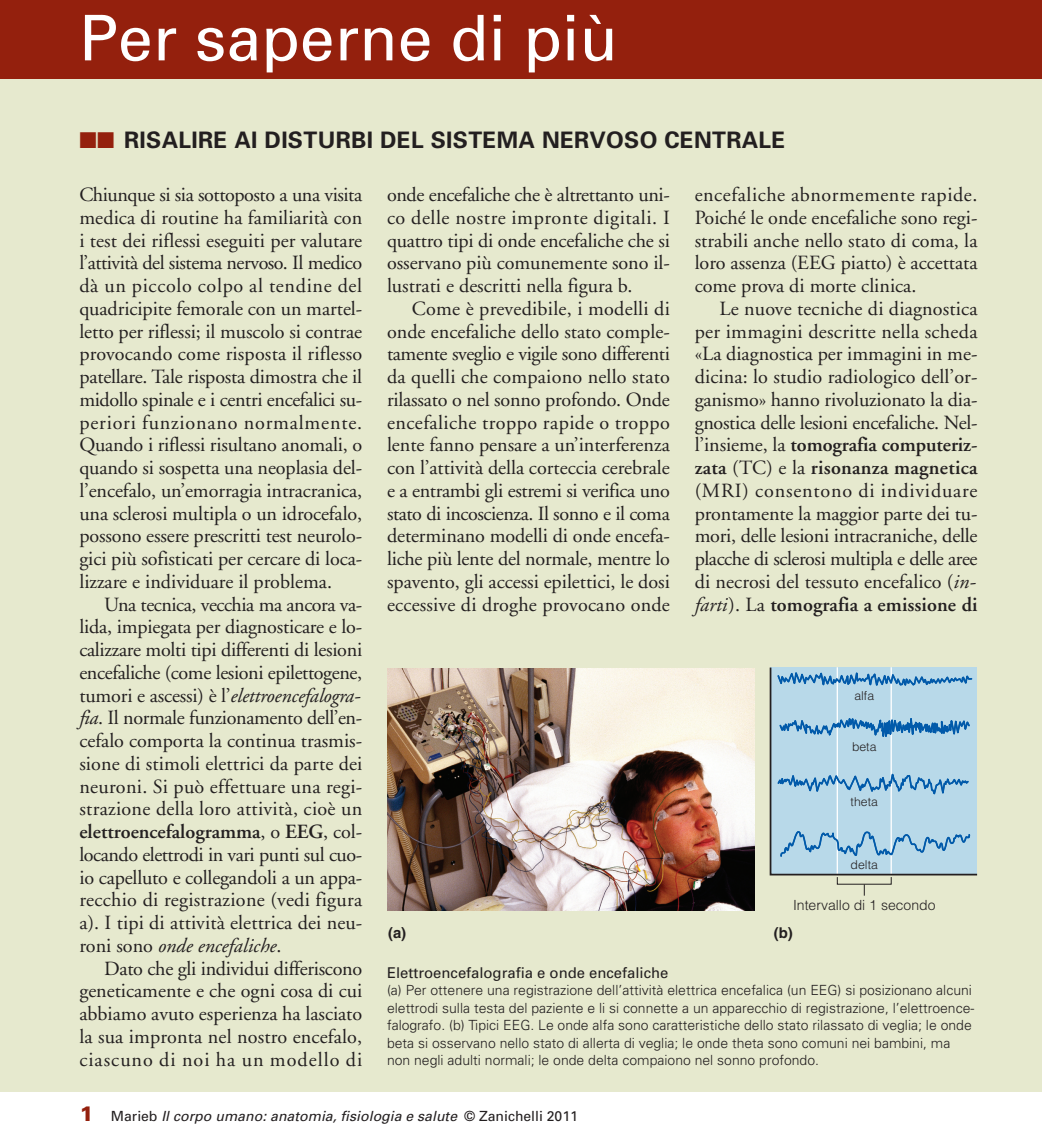
<style>
.page{position:relative;width:1042px;height:1141px;background:#fff}
.page>*{position:absolute;margin:0;border:0;box-sizing:border-box;transform-origin:0 0}
.t1{font:63px "Univers";color:#fff}
.t2{font:700 22.75px "Univers";letter-spacing:.015em;color:#231f20}
.t3{font:20.12px/22.8px "Adobe Garamond";color:#231f20;text-align:justify}
.t4{font:14.88px "Univers";color:#231f20}
.t5{font:700 14.88px "Helvetica";color:#231f20}
.t6{font:300 14px/17.5px "Univers";color:#231f20}
.t7{font:italic 14px "Univers";letter-spacing:.005em;color:#231f20}
.t8{font:300 14px "Helvetica";color:#231f20}
.t9{font:300 12.25px "Helvetica";color:#231f20}
.s1{color:#94200d}
.s2{font-style:italic}
.s3{font-weight:600}
.s4{font-weight:900;font-style:normal;font-size:21px;color:#94200d}
.s5{font-style:normal}
</style>
<div class="page">
<div style="left:0;top:0;width:1042px;height:79px;background:#94200d"></div>
<div style="left:0;top:79px;width:1042px;height:1012px;background:#e6e9ce"></div>
<svg style="left:769px;top:667px;width:208px;height:209px;background:#a6cbe0"></svg>
<div style="left:837px;top:877px;width:54px;height:8px;border:1px solid #231f20"></div>
<svg style="left:864px;top:884px;width:1px;height:12px"></svg>
<img style="left:387px;top:668px;width:367px;height:242px">
<h1 class="t1" style="left:79px;top:15px;width:540px">Per saperne di più</h1>
<p class="t2" style="left:79px;top:131px;width:707px"><span class="s1">■■</span> RISALIRE AI DISTURBI DEL SISTEMA NERVOSO CENTRALE</p>
<p class="t3" style="left:79px;top:185px;width:284px">Chiunque si sia sottoposto a una visita medica di routine ha familiarità con i test dei riflessi eseguiti per valutare l’attività del sistema nervoso. Il medico dà un piccolo colpo al tendine del quadricipite femorale con un martel&shy;letto per riflessi; il muscolo si contrae provocando come risposta il riflesso patellare. Tale risposta dimostra che il midollo spinale e i centri encefalici su&shy;periori funzionano normalmente.<br>Quando i riflessi risultano anomali, o quando si sospetta una neoplasia del&shy;l’encefalo, un’emorragia intracranica, una sclerosi multipla o un idrocefalo, possono essere prescritti test neurolo&shy;gici più sofisticati per cercare di loca&shy;lizzare e individuare il problema.</p>
<p class="t3" style="left:79px;top:595px;width:284px;text-align:left;text-indent:25px">Una tecnica, vecchia ma ancora va&shy;lida, impiegata per diagnosticare e lo&shy;calizzare molti tipi differenti di lesioni encefaliche (come lesioni epilettogene, tumori e ascessi) è l’<span class="s2">elettroencefalogra&shy;fia</span>. Il normale funzionamento dell’en&shy;cefalo comporta la continua trasmis&shy;sione di stimoli elettrici da parte dei neuroni. Si può effettuare una regi&shy;strazione della loro attività, cioè un <span class="s3">elettroencefalogramma</span>, o <span class="s3">EEG</span>, col&shy;locando elettrodi in vari punti sul cuo&shy;io capelluto e collegandoli a un appa&shy;recchio di registrazione (vedi figura a). I tipi di attività elettrica dei neu&shy;roni sono <span class="s2">onde encefaliche</span>.</p>
<p class="t3" style="left:79px;top:959px;width:284px;text-indent:25px">Dato che gli individui differiscono geneticamente e che ogni cosa di cui abbiamo avuto esperienza ha lasciato la sua impronta nel nostro encefalo, ciascuno di noi ha un modello di</p>
<p class="t3" style="left:387px;top:185px;width:284px">onde encefaliche che è altrettanto uni&shy;co delle nostre impronte digitali. I quattro tipi di onde encefaliche che si osservano più comunemente sono il&shy;lustrati e descritti nella figura b.</p>
<p class="t3" style="left:387px;top:299px;width:284px;text-indent:25px">Come è prevedibile, i modelli di onde encefaliche dello stato comple&shy;tamente sveglio e vigile sono differenti da quelli che compaiono nello stato rilassato o nel sonno profondo. Onde encefaliche troppo rapide o troppo lente fanno pensare a un’interferenza con l’attività della corteccia cerebrale e a entrambi gli estremi si verifica uno stato di incoscienza. Il sonno e il coma determinano modelli di onde encefa&shy;liche più lente del normale, mentre lo spavento, gli accessi epilettici, le dosi eccessive di droghe provocano onde</p>
<p class="t3" style="left:694px;top:185px;width:284px">encefaliche abnormemente rapide.<br>Poiché le onde encefaliche sono regi&shy;strabili anche nello stato di coma, la loro assenza (EEG piatto) è accettata come prova di morte clinica.</p>
<p class="t3" style="left:694px;top:299px;width:284px;text-align:left;text-indent:25px">Le nuove tecniche di diagnostica per immagini descritte nella scheda «La diagnostica per immagini in me&shy;dicina: lo studio radiologico dell’or&shy;ganismo» hanno rivoluzionato la dia&shy;gnostica delle lesioni encefaliche. Nel&shy;l’insieme, la <span class="s3">tomografia computeriz&shy;zata</span> (TC) e la <span class="s3">risonanza magnetica </span>(MRI) consentono di individuare prontamente la maggior parte dei tu&shy;mori, delle lesioni intracraniche, delle placche di sclerosi multipla e delle aree di necrosi del tessuto encefalico (<span class="s2">in&shy;farti</span>). La <span class="s3">tomografia a emissione di</span></p>
<p class="t9" style="left:854px;top:688px;width:21px">a a</p>
<p class="t9" style="left:870px;top:740px;width:8px">a</p>
<p class="t9" style="left:871px;top:795px;width:8px">a</p>
<p class="t9" style="left:871px;top:858px;width:8px">a</p>
<p class="t8" style="left:808px;top:897px;width:55px">eva od</p>
<p class="t8" style="left:888px;top:897px;width:49px">eco do</p>
<p class="t5" style="left:388px;top:928px;width:20px">(a)</p>
<p class="t5" style="left:774px;top:928px;width:20px">(b)</p>
<p class="t4" style="left:387px;top:967px;width:283px">Elettroencefalografia e onde encefaliche</p>
<p class="t6" style="left:387px;top:983px;width:589px">(a) Per ottenere una registrazione dell’attività elettrica encefalica (un EEG) si posizionano alcuni elettrodi sulla testa del paziente e li si connette a un apparecchio di registrazione, l’elettroence&shy;falografo. (b) Tipici EEG. Le onde alfa sono caratteristiche dello stato rilassato di veglia; le onde beta si osservano nello stato di allerta di veglia; le onde theta sono comuni nei bambini, ma non negli adulti normali; le onde delta compaiono nel sonno profondo.</p>
<p class="t7" style="left:79px;top:1111px;width:500px"><span class="s4">1</span> <span class="s5">Marieb</span> Il corpo umano: anatomia, fisiologia e salute <span class="s5">© Zanichelli 2011</span></p>
</div>
